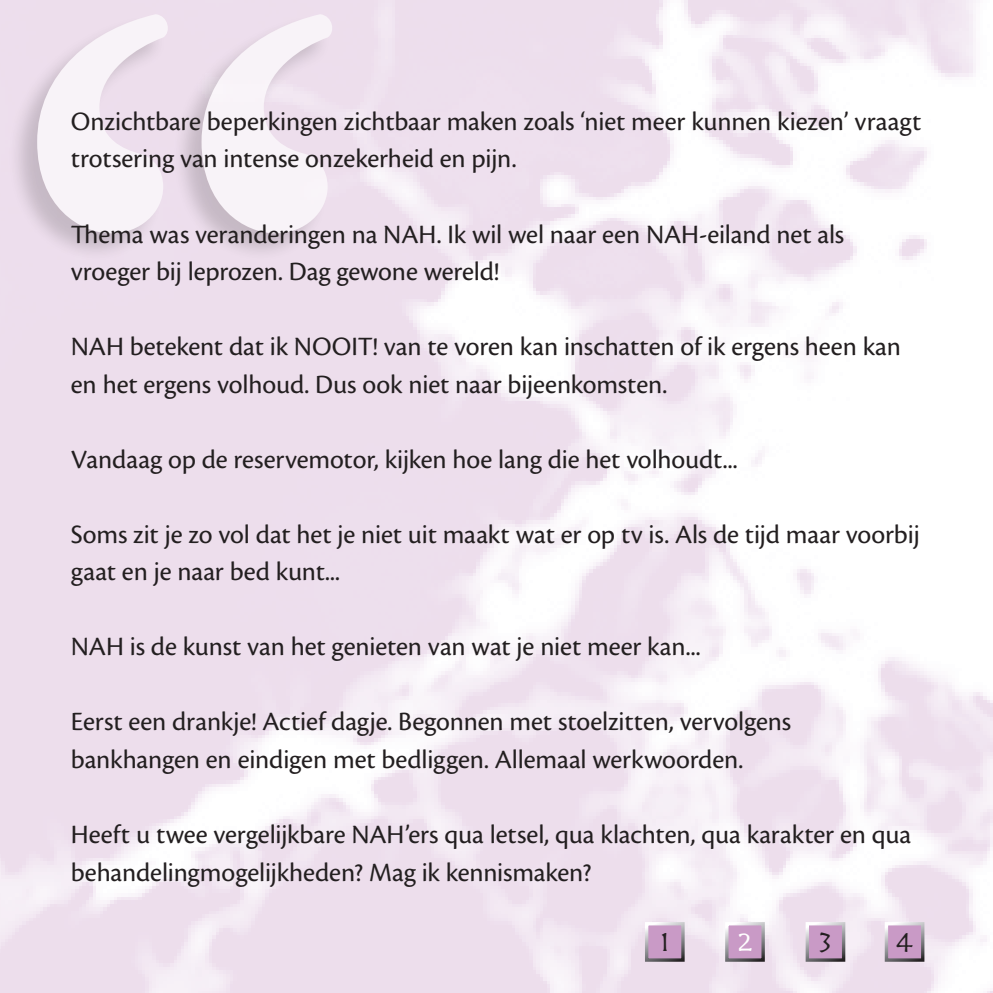
<style>
.page{position:relative;width:993px;height:993px;background:#fff}
.page>*{position:absolute;margin:0;border:0;box-sizing:border-box;transform-origin:0 0}
.t1{font:700 750px "Adobe Garamond Pro";color:#fff}
.t2{font:30.25px "Herculanum";color:#231f20}
.t3{font:30.25px "Herculanum";color:#fff}
.t4{font:27.5px/37.5px "Cronos Pro";letter-spacing:-.005em;color:#231f20}
</style>
<div class="page">
<img style="left:0;top:0;width:992px;height:992px">
<div style="left:7px;top:13px;width:325px;height:248px;background:#231f20;opacity:.3"></div>
<div style="left:886px;top:923px;width:36px;height:36px;background:#c99ac6"></div>
<div style="left:884px;top:921px;width:40px;height:40px;border:3px solid #fff"></div>
<div style="left:807px;top:923px;width:36px;height:36px;background:#c99ac6"></div>
<div style="left:805px;top:921px;width:40px;height:40px;border:3px solid #fff"></div>
<div style="left:726px;top:923px;width:36px;height:36px;background:#c99ac6"></div>
<div style="left:725px;top:921px;width:39px;height:40px;border:3px solid #fff"></div>
<div style="left:646px;top:923px;width:36px;height:36px;background:#c99ac6"></div>
<div style="left:644px;top:921px;width:40px;height:40px;border:3px solid #fff"></div>
<h1 class="t1" style="left:7px;top:-131px;width:356px">“</h1>
<p class="t4" style="left:71px;top:103px;width:851px">Onzichtbare beperkingen zichtbaar maken zoals ‘niet meer kunnen kiezen’ vraagt trotsering van intense onzekerheid en pijn.</p>
<p class="t4" style="left:71px;top:215px;width:774px">Thema was veranderingen na NAH. Ik wil wel naar een NAH-eiland net als vroeger bij leprozen. Dag gewone wereld!</p>
<p class="t4" style="left:71px;top:328px;width:831px">NAH betekent dat ik NOOIT! van te voren kan inschatten of ik ergens heen kan en het ergens volhoud. Dus ook niet naar bijeenkomsten.</p>
<p class="t4" style="left:71px;top:440px;width:668px">Vandaag op de reservemotor, kijken hoe lang die het volhoudt...</p>
<p class="t4" style="left:71px;top:515px;width:850px">Soms zit je zo vol dat het je niet uit maakt wat er op tv is. Als de tijd maar voorbij gaat en je naar bed kunt...</p>
<p class="t4" style="left:71px;top:628px;width:631px">NAH is de kunst van het genieten van wat je niet meer kan...</p>
<p class="t4" style="left:71px;top:703px;width:721px">Eerst een drankje! Actief dagje. Begonnen met stoelzitten, vervolgens bankhangen en eindigen met bedliggen. Allemaal werkwoorden.</p>
<p class="t4" style="left:71px;top:815px;width:841px">Heeft u twee vergelijkbare NAH’ers qua letsel, qua klachten, qua karakter en qua behandelingmogelijkheden? Mag ik kennismaken?</p>
<p class="t2" style="left:659px;top:922px;width:12px">1</p>
<p class="t3" style="left:736px;top:922px;width:17px">2</p>
<p class="t2" style="left:818px;top:922px;width:16px">3</p>
<p class="t2" style="left:895px;top:922px;width:20px">4</p>
</div>
